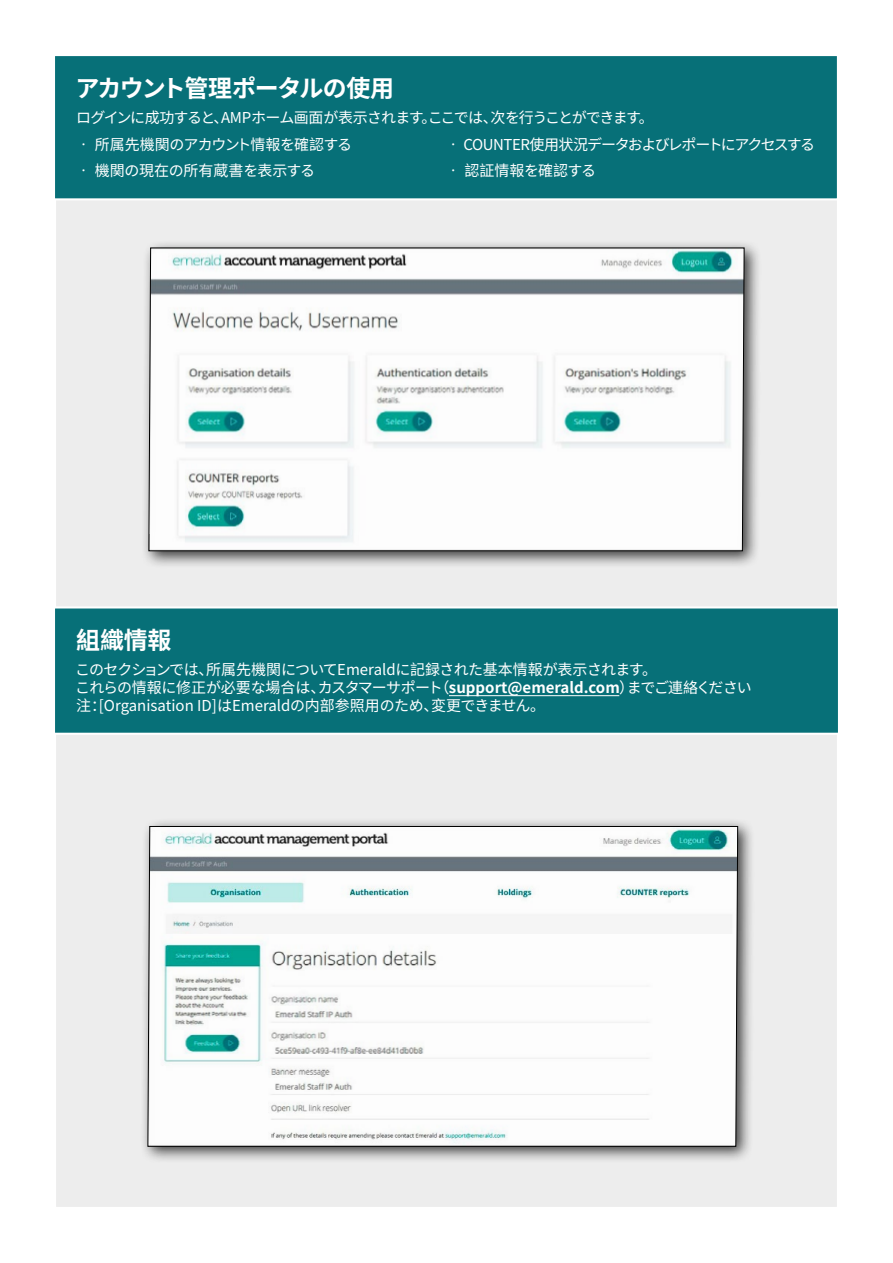
<style>
.page{position:relative;width:893px;height:1263px;background:#fff}
.page>*{position:absolute;margin:0;border:0;box-sizing:border-box;transform-origin:0 0}
.t1{font:700 24px "Source Han Sans CN";letter-spacing:-.06em;color:#fff}
.t2{font:700 24px "Source Han Sans CN";letter-spacing:-.04em;color:#fff}
.t3{font:15px/18px "Source Han Sans CN";letter-spacing:-.03em;color:#fff}
.t4{font:15px "Source Han Sans CN";letter-spacing:-.07em;color:#fff}
.t5{font:15px "Source Han Sans CN";letter-spacing:-.085em;color:#fff}
.t6{font:15px "Source Han Sans CN";letter-spacing:-.055em;color:#fff}
.t7{font:15px "Source Han Sans CN";letter-spacing:-.005em;color:#fff}
.s1{font-weight:700}
</style>
<div class="page">
<div style="left:54px;top:54px;width:785px;height:1155px;background:#ededed;border:2px solid #fff"></div>
<div style="left:54px;top:607px;width:785px;height:127px;background:#077078"></div>
<hr style="left:449px;top:695px;width:170px;height:1px;background:#fff">
<div style="left:53px;top:606px;width:787px;height:129px;border:2px solid #fff"></div>
<div style="left:139px;top:818px;width:616px;height:346px;background:#000;opacity:.75"></div>
<svg style="left:147px;top:826px;width:591px;height:321px"></svg>
<div style="left:54px;top:55px;width:784px;height:144px;background:#077078"></div>
<div style="left:53px;top:54px;width:786px;height:146px;border:2px solid #fff"></div>
<div style="left:141px;top:239px;width:620px;height:329px;background:#000;opacity:.75"></div>
<svg style="left:148px;top:247px;width:596px;height:304px"></svg>
<h1 class="t1" style="left:75px;top:74px;width:320px">アカウント管理ポータルの使用</h1>
<p class="t4" style="left:76px;top:109px;width:579px">ログインに成功すると、AMPホーム画面が表示されます。ここでは、次を行うことができます。</p>
<p class="t6" style="left:76px;top:136px;width:277px">• 所属先機関のアカウント情報を確認する</p>
<p class="t3" style="left:76px;top:162px;width:240px">• 機関の現在の所有蔵書を表示する</p>
<p class="t5" style="left:446px;top:136px;width:371px">• COUNTER使用状況データおよびレポートにアクセスする</p>
<p class="t7" style="left:446px;top:162px;width:152px">• 認証情報を確認する</p>
<h1 class="t2" style="left:76px;top:627px;width:97px">組織情報</h1>
<p class="t3" style="left:75px;top:661px;width:678px">このセクションでは、所属先機関についてEmeraldに記録された基本情報が表示されます。<br>これらの情報に修正が必要な場合は、カスタマーサポート（<span class="s1">support@emerald.com</span>）までご連絡ください注：[Organisation ID]はEmeraldの内部参照用のため、変更できません。</p>
</div>
